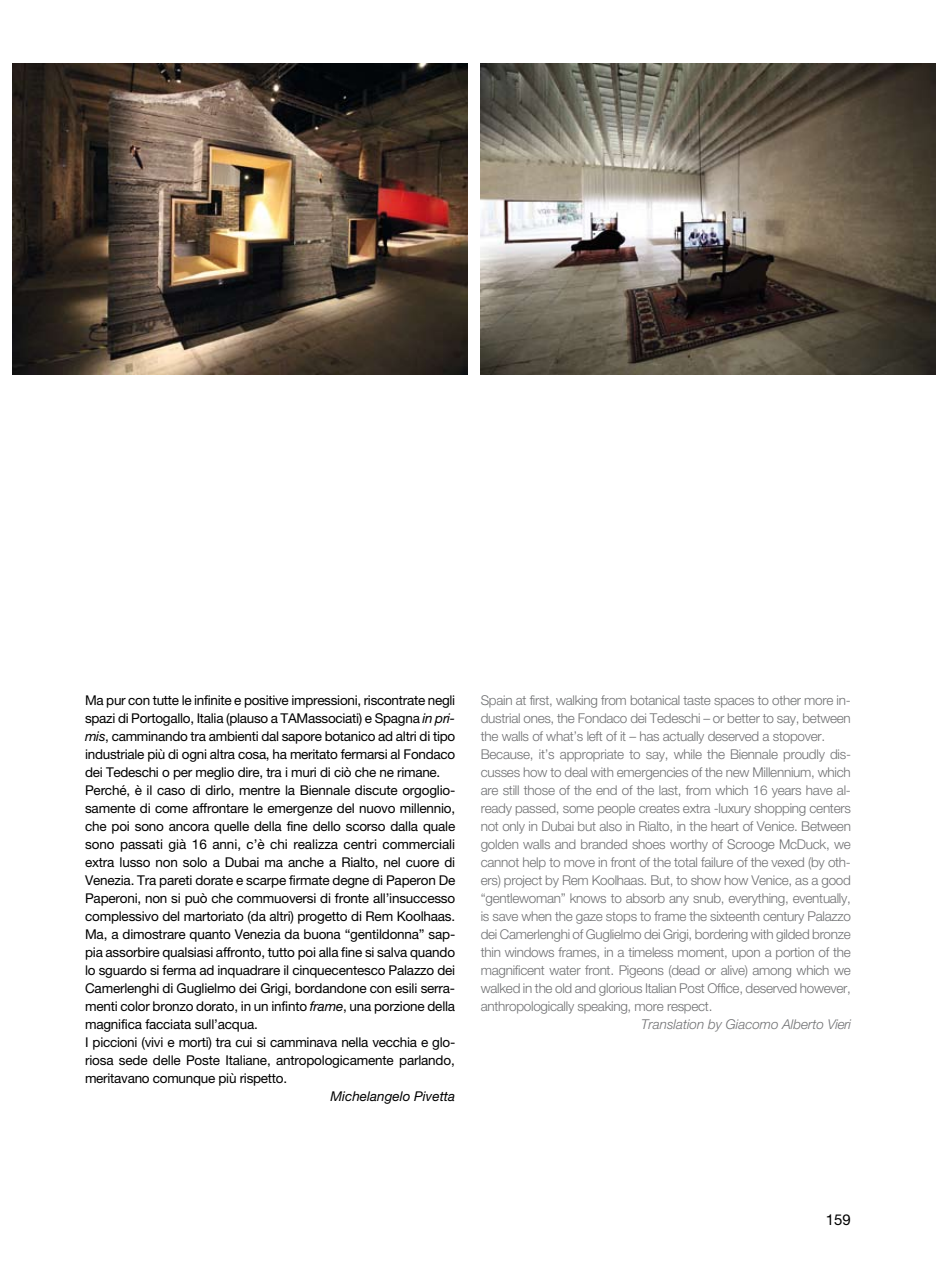
<style>
.page{position:relative;width:936px;height:1263px;background:#fff}
.page>*{position:absolute;margin:0;border:0;box-sizing:border-box;transform-origin:0 0}
.t1{font:15px "Helvetica Neue";color:#000}
.t2{font:13.5px/18px "Helvetica Neue";letter-spacing:-.015em;color:#000}
.t3{font:300 13.5px/18px "Helvetica Neue";letter-spacing:-.02em;color:#707173}
.t4{font:italic 300 13.5px "Helvetica Neue";color:#707173}
.t5{font:italic 13.5px "Helvetica Neue";color:#000}
.s1{font-style:italic}
</style>
<div class="page">
<img style="left:480px;top:64px;width:455px;height:310px">
<img style="left:13px;top:64px;width:455px;height:310px">
<p class="t2" style="left:85px;top:691px;width:371px">Ma pur con tutte le infinite e positive impressioni, riscontrate negli spazi di Portogallo, Italia (plauso a TAMassociati) e Spagna <span class="s1">in pri&shy;mis</span>, camminando tra ambienti dal sapore botanico ad altri di tipo industriale più di ogni altra cosa, ha meritato fermarsi al Fondaco dei Tedeschi o per meglio dire, tra i muri di ciò che ne rimane.<br>Perché, è il caso di dirlo, mentre la Biennale discute orgoglio&shy;samente di come affrontare le emergenze del nuovo millennio, che poi sono ancora quelle della fine dello scorso dalla quale sono passati già 16 anni, c’è chi realizza centri commerciali extra lusso non solo a Dubai ma anche a Rialto, nel cuore di Venezia. Tra pareti dorate e scarpe firmate degne di Paperon De Paperoni, non si può che commuoversi di fronte all’insuccesso complessivo del martoriato (da altri) progetto di Rem Koolhaas.<br>Ma, a dimostrare quanto Venezia da buona “gentildonna” sap&shy;pia assorbire qualsiasi affronto, tutto poi alla fine si salva quando lo sguardo si ferma ad inquadrare il cinquecentesco Palazzo dei Camerlenghi di Guglielmo dei Grigi, bordandone con esili serra&shy;menti color bronzo dorato, in un infinto <span class="s1">frame</span>, una porzione della magnifica facciata sull’acqua.<br>I piccioni (vivi e morti) tra cui si camminava nella vecchia e glo&shy;riosa sede delle Poste Italiane, antropologicamente parlando, meritavano comunque più rispetto.</p>
<p class="t5" style="left:330px;top:1088px;width:126px">Michelangelo Pivetta</p>
<p class="t3" style="left:480px;top:690px;width:372px">Spain at first, walking from botanical taste spaces to other more in&shy;dustrial ones, the Fondaco dei Tedeschi – or better to say, between the walls of what’s left of it – has actually deserved a stopover.<br>Because, it’s appropriate to say, while the Biennale proudly dis&shy;cusses how to deal with emergencies of the new Millennium, which are still those of the end of the last, from which 16 years have al&shy;ready passed, some people creates extra -luxury shopping centers not only in Dubai but also in Rialto, in the heart of Venice. Between golden walls and branded shoes worthy of Scrooge McDuck, we cannot help to move in front of the total failure of the vexed (by oth&shy;ers) project by Rem Koolhaas. But, to show how Venice, as a good “gentlewoman” knows to absorb any snub, everything, eventually, is save when the gaze stops to frame the sixteenth century Palazzo dei Camerlenghi of Guglielmo dei Grigi, bordering with gilded bronze thin windows frames, in a timeless moment, upon a portion of the magnificent water front. Pigeons (dead or alive) among which we walked in the old and glorious Italian Post Office, deserved however, anthropologically speaking, more respect.</p>
<p class="t4" style="left:641px;top:1016px;width:211px">Translation by Giacomo Alberto Vieri</p>
<p class="t1" style="left:825px;top:1210px;width:27px">159</p>
</div>
